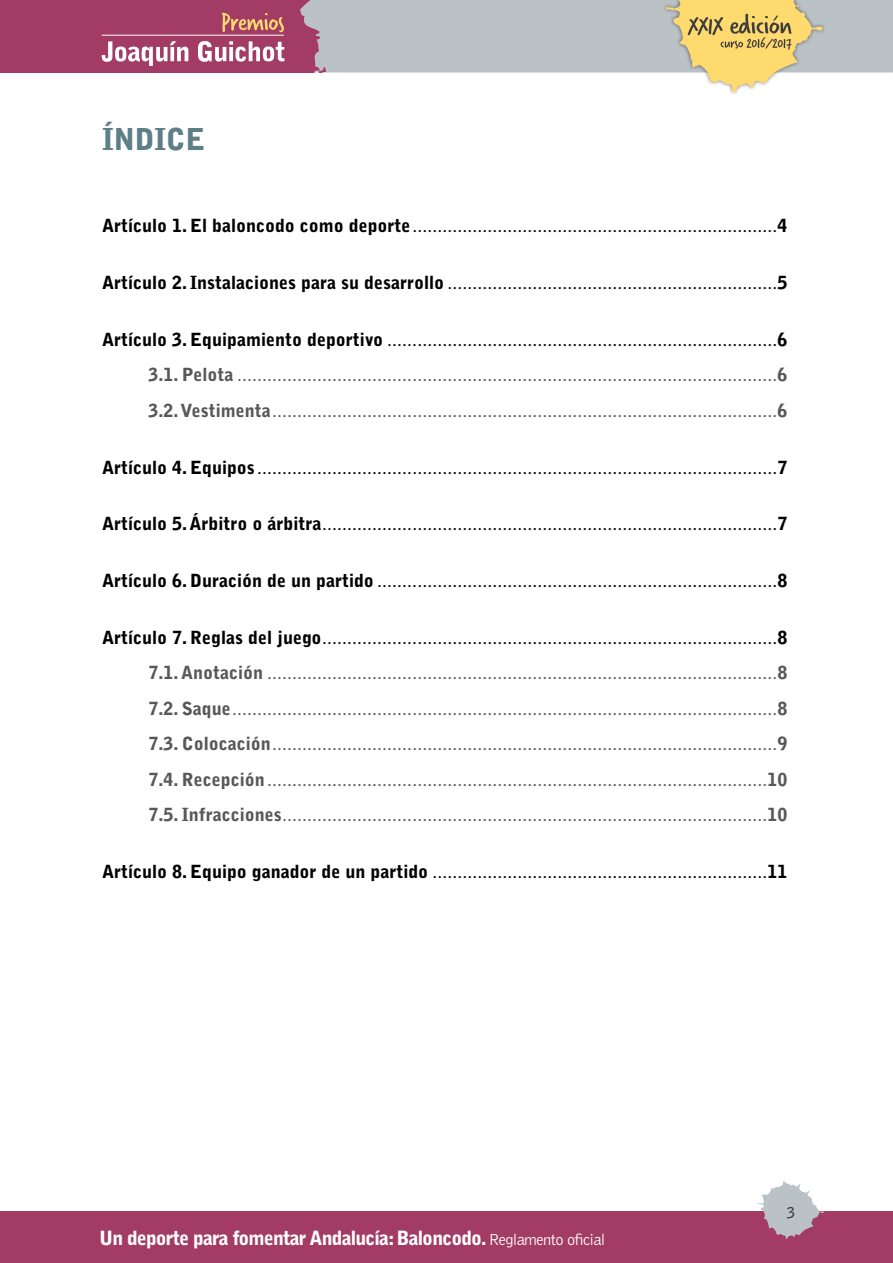
<style>
.page{position:relative;width:893px;height:1263px;background:#fff}
.page>*{position:absolute;margin:0;border:0;box-sizing:border-box;transform-origin:0 0}
.t1{font:900 30px "Bell Gothic Std";letter-spacing:-.01em;color:#5e7e88}
.t2{font:900 19.5px "Bell Gothic Std";letter-spacing:-.04em;color:#fff}
.t3{font:300 18px/35.5px "Bell Gothic Std";color:#58585a;text-align:justify}
.t4{font:300 18px "Bell Gothic Std";color:#000}
.t5{font:700 15px "Bell Gothic Std";color:#3e3d40}
.s1{font-weight:900}
.s2{font-weight:900;color:#000}
.s3{color:#000}
.s4{font-weight:300;font-size:16.5px}
</style>
<div class="page">
<div style="left:0;top:1212px;width:893px;height:51px;background:#a23c64"></div>
<svg style="left:758px;top:1181px;width:66px;height:58px"></svg>
<svg style="left:0;top:0;width:893px;height:93px"></svg>
<h1 class="t1" style="left:102px;top:122px;width:105px">ÍNDICE</h1>
<p class="t4" style="left:102px;top:217px;width:687px"><span class="s1">Artículo 1. El baloncodo como deporte</span>.........................................................................<span class="s1">4</span></p>
<p class="t4" style="left:102px;top:273px;width:687px"><span class="s1">Artículo 2. Instalaciones para su desarrollo</span> ..................................................................<span class="s1">5</span></p>
<p class="t3" style="left:149px;top:323px;width:641px;text-indent:-46px"><span class="s2">Artículo 3. Equipamiento deportivo</span> <span class="s3">..............................................................................</span><span class="s2">6<br></span><span class="s1">3.1. Pelota</span> ............................................................................................................<span class="s1">6<br>3.2. Vestimenta</span>.....................................................................................................<span class="s1">6</span></p>
<p class="t4" style="left:102px;top:458px;width:687px"><span class="s1">Artículo 4. Equipos</span> ........................................................................................................<span class="s1">7</span></p>
<p class="t4" style="left:102px;top:515px;width:687px"><span class="s1">Artículo 5. Árbitro o árbitra</span>...........................................................................................<span class="s1">7</span></p>
<p class="t4" style="left:102px;top:572px;width:687px"><span class="s1">Artículo 6. Duración de un partido</span> ................................................................................<span class="s1">8</span></p>
<p class="t3" style="left:149px;top:621px;width:641px;text-indent:-46px"><span class="s2">Artículo 7. Reglas del juego</span><span class="s3">...........................................................................................</span><span class="s2">8<br></span><span class="s1">7.1. Anotación</span> ......................................................................................................<span class="s1">8<br>7.2. Saque</span>.............................................................................................................<span class="s1">8<br>7.3. Colocación</span>.....................................................................................................<span class="s1">9<br>7.4. Recepción</span>....................................................................................................<span class="s1">10<br>7.5. Infracciones</span>.................................................................................................<span class="s1">10</span></p>
<p class="t4" style="left:102px;top:863px;width:687px"><span class="s1">Artículo 8. Equipo ganador de un partido</span> ...................................................................<span class="s1">11</span></p>
<p class="t2" style="left:99px;top:1226px;width:508px">Un deporte para fomentar Andalucía: Baloncodo. <span class="s4">Reglamento oficial</span></p>
<p class="t5" style="left:787px;top:1203px;width:10px">3</p>
</div>
